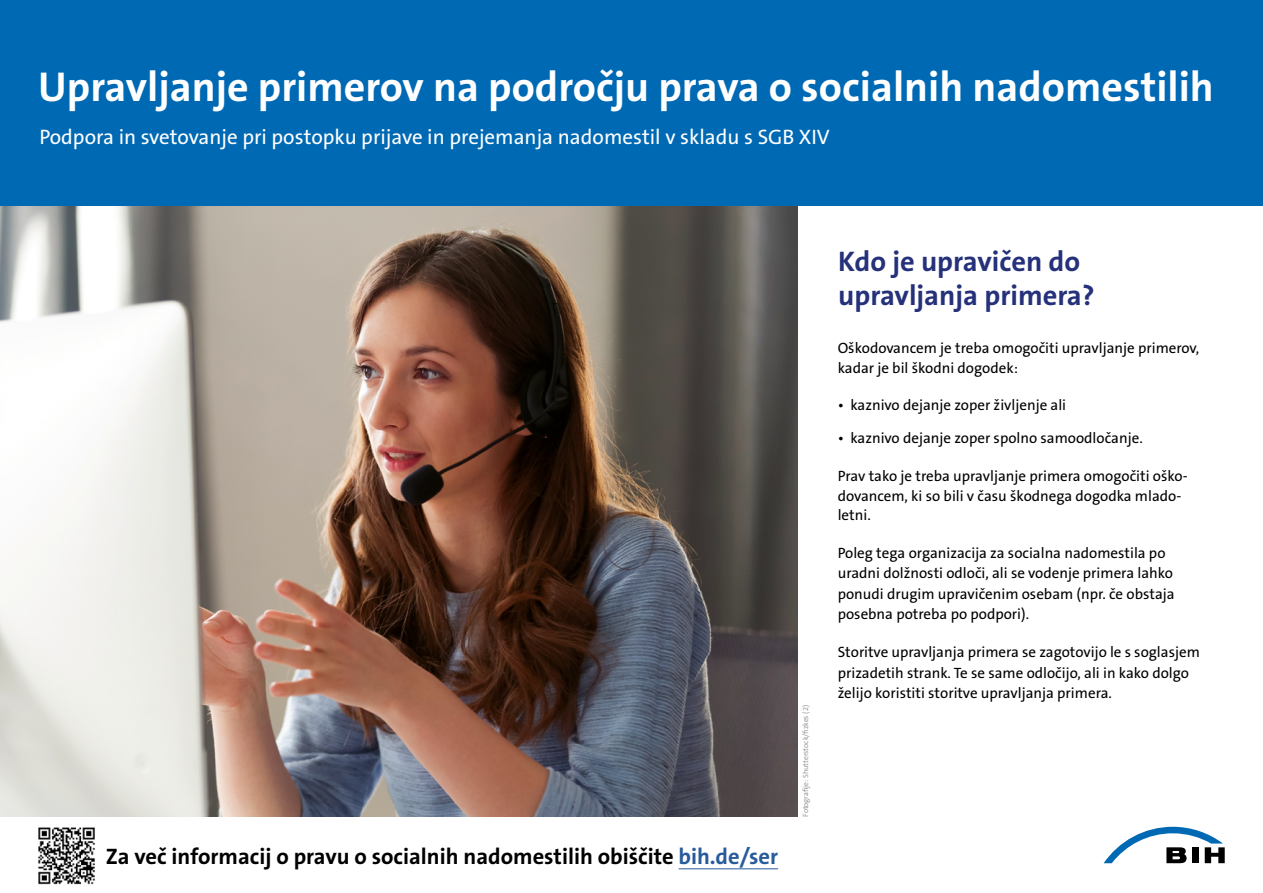
<style>
.page{position:relative;width:1263px;height:893px;background:#fff}
.page>*{position:absolute;margin:0;border:0;box-sizing:border-box;transform-origin:0 0}
.BIH_H1{font:700 42px "The Sans B W7";color:#fff}
.Titel__Headline_24pt_120{font:700 28.5px/34.2px "The Sans B W7";color:#25317a}
.t1{font:700 22.5px "The Sans B W7";color:#000}
.t2{font:21px "The Sans B W5 Plain";color:#fff}
.Innen__Copy_9pt_135{font:15px/20.2px "The Sans B W5 Plain";color:#000}
.t3{font:300 7.5px "The Sans B W4";color:#878787}
.s1{color:#275b9b}
</style>
<div class="page">
<img style="left:0;top:206px;width:797px;height:610px">
<hr style="left:679px;top:868px;width:99px;height:1px;background:#275b9b">
<svg style="left:1104px;top:827px;width:121px;height:36px"></svg>
<div style="left:0;top:0;width:1263px;height:206px;background:#0069b4"></div>
<img style="left:38px;top:827px;width:57px;height:58px">
<h1 class="BIH_H1" style="left:38px;top:60px;width:1177px">Upravljanje primerov na področju prava o socialnih nadomestilih</h1>
<p class="t2" style="left:39px;top:123px;width:792px">Podpora in svetovanje pri postopku prijave in prejemanja nadomestil v skladu s SGB XIV</p>
<h2 class="Titel__Headline_24pt_120" style="left:838px;top:244px;width:258px">Kdo je upravičen do upravljanja primera?</h2>
<p class="Innen__Copy_9pt_135" style="left:838px;top:338px;width:363px">Oškodovancem je treba omogočiti upravljanje primerov, kadar je bil škodni dogodek:</p>
<p class="Innen__Copy_9pt_135" style="left:838px;top:394px;width:230px">• kaznivo dejanje zoper življenje ali</p>
<p class="t1" style="left:106px;top:841px;width:674px">Za več informacij o pravu o socialnih nadomestilih obiščite <span class="s1">bih.de/ser</span></p>
<p class="t3" style="left:801px;top:817px;width:113px;rotate:-90deg">Fotografije: Shutterstock/fizkes (2)</p>
<p class="Innen__Copy_9pt_135" style="left:838px;top:427px;width:306px">• kaznivo dejanje zoper spolno samoodločanje.</p>
<p class="Innen__Copy_9pt_135" style="left:838px;top:466px;width:351px">Prav tako je treba upravljanje primera omogočiti oško&shy;dovancem, ki so bili v času škodnega dogodka mlado-</p>
<p class="Innen__Copy_9pt_135" style="left:838px;top:504px;width:35px">letni.</p>
<p class="Innen__Copy_9pt_135" style="left:838px;top:543px;width:338px">Poleg tega organizacija za socialna nadomestila po uradni dolžnosti odloči, ali se vodenje primera lahko ponudi drugim upravičenim osebam (npr. če obstaja posebna potreba po podpori).</p>
<p class="Innen__Copy_9pt_135" style="left:838px;top:642px;width:364px">Storitve upravljanja primera se zagotovijo le s soglasjem prizadetih strank. Te se same odločijo, ali in kako dolgo želijo koristiti storitve upravljanja primera.</p>
</div>
